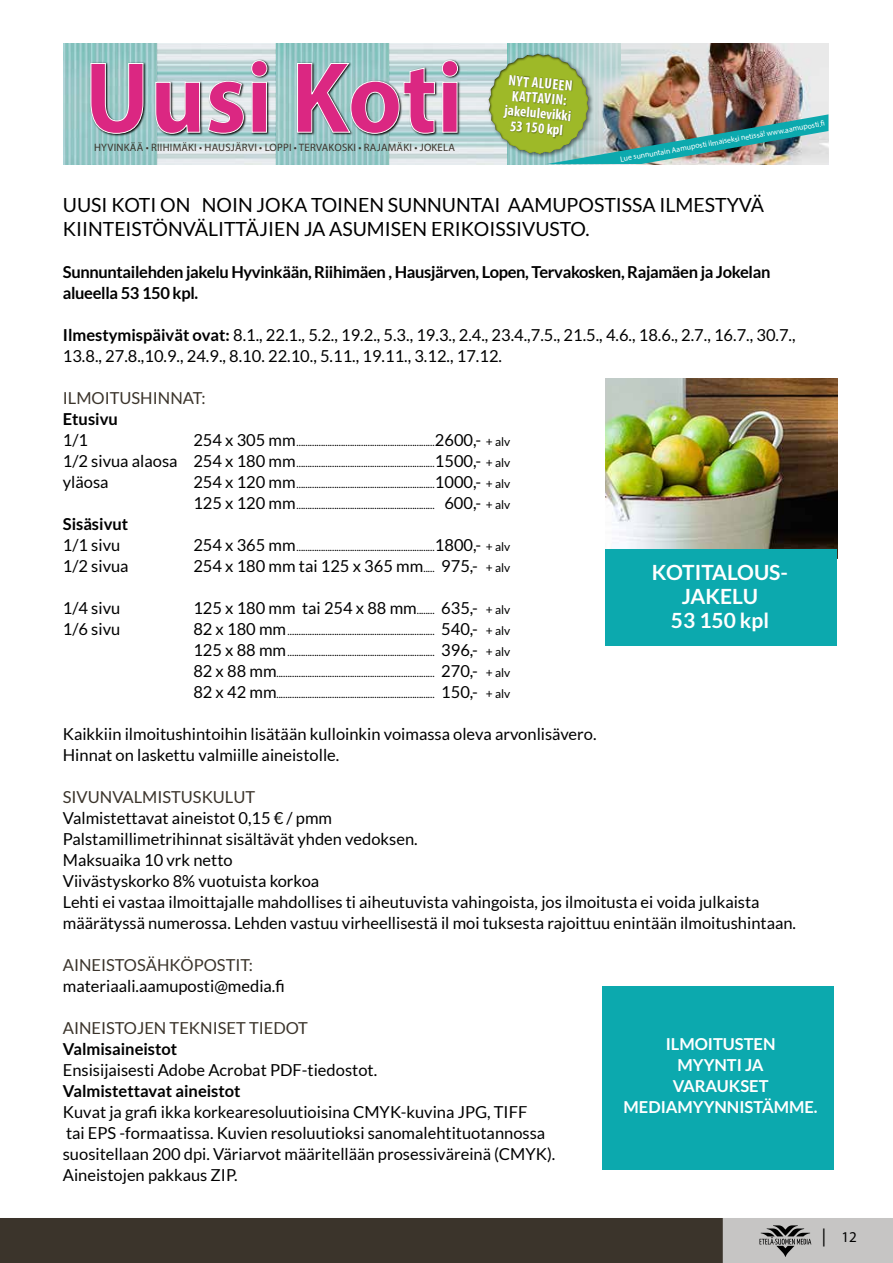
<style>
.page{position:relative;width:893px;height:1263px;background:#fff}
.page>*{position:absolute;margin:0;border:0;box-sizing:border-box;transform-origin:0 0}
.t1{font:700 21px/24px "Lato";color:#fff;text-align:center}
.t2{font:19.5px/24px "Lato";color:#000}
.t3{font:16.5px/21px "Lato";color:#000}
.t4{font:700 16.5px/21px "Lato";letter-spacing:-.02em;color:#000}
.t5{font:16.5px "Lato";color:#3b342b}
.t6{font:700 16.5px "Lato";color:#000}
.t7{font:700 16.5px/21px "Lato";color:#fff;text-align:center}
.t8{font:700 condensed 15px/15px "Myriad Pro";color:#fff;text-align:center}
.t9{font:15px "Myriad Pro";color:#000}
.t10{font:10.8px "Myriad Pro";letter-spacing:.02em;color:#3b342b}
.t11{font:10.5px/21px "Lato";color:#000;text-align:right}
.t12{font:7.8px "Myriad Pro";color:#fff}
.s1{font-weight:700}
.s2{font-size:16.5px}
.s3{font-size:12px}
.s4{font-size:10.5px}
.s5{font-size:18px}
</style>
<div class="page">
<hr style="left:892px;top:1217px;width:1px;height:45px;background:#3b342b">
<div style="left:0;top:1218px;width:723px;height:45px;background:#3b342b"></div>
<div style="left:723px;top:1218px;width:170px;height:45px;background:#c6c5c4"></div>
<svg style="left:759px;top:1225px;width:52px;height:32px"></svg>
<img style="left:64px;top:44px;width:488px;height:120px">
<img style="left:552px;top:44px;width:277px;height:120px">
<img style="left:481px;top:47px;width:347px;height:117px">
<div style="left:503px;top:75px;width:71px;height:64px;background:#000;opacity:.4"></div>
<svg style="left:90px;top:59px;width:371px;height:78px;background:#99bebe"></svg>
<svg style="left:90px;top:60px;width:368px;height:74px;background:#bf8aad"></svg>
<img style="left:605px;top:378px;width:232px;height:172px">
<div style="left:605px;top:550px;width:232px;height:96px;background:#0ca9ae"></div>
<div style="left:602px;top:986px;width:232px;height:183px;background:#0ca9ae"></div>
<p class="t8" style="left:508px;top:72px;width:68px;rotate:5deg">NYT ALUEEN<br>KATTAVIN: jakelulevikki<br>53 150 kpl</p>
<p class="t12" style="left:619px;top:154px;width:209px;rotate:-10deg">Lue sunnuntain Aamuposti ilmaiseksi netissä! www.aamuposti.fi</p>
<p class="t2" style="left:63px;top:193px;width:703px">UUSI KOTI ON NOIN JOKA TOINEN SUNNUNTAI AAMUPOSTISSA ILMESTYVÄ<br>KIINTEISTÖNVÄLITTÄJIEN JA ASUMISEN ERIKOISSIVUSTO.</p>
<p class="t4" style="left:63px;top:261px;width:709px">Sunnuntailehden jakelu Hyvinkään, Riihimäen , Hausjärven, Lopen, Tervakosken, Rajamäen ja Jokelan alueella 53 150 kpl.</p>
<p class="t3" style="left:63px;top:324px;width:734px"><span class="s1">Ilmestymispäivät ovat:</span> 8.1., 22.1., 5.2., 19.2., 5.3., 19.3., 2.4., 23.4.,7.5., 21.5., 4.6., 18.6., 2.7., 16.7., 30.7.,<br>13.8., 27.8.,10.9., 24.9., 8.10. 22.10., 5.11., 19.11., 3.12., 17.12.</p>
<p class="t5" style="left:63px;top:389px;width:144px">ILMOITUSHINNAT:</p>
<p class="t6" style="left:63px;top:409px;width:57px">Etusivu</p>
<p class="t3" style="left:63px;top:429px;width:27px">1/1</p>
<p class="t10" style="left:94px;top:141px;width:362px">HYVINKÄÄ • RIIHIMÄKI • HAUSJÄRVI • LOPPI • TERVAKOSKI • RAJAMÄKI • JOKELA</p>
<p class="t11" style="left:63px;top:431px;width:449px"><span class="s2">254 x 305 mm</span>..............................................................<span class="s2">2600,-</span> <span class="s3">+ alv<br></span><span class="s2">1/2 sivua alaosa 254 x 180 mm</span>..............................................................<span class="s2">1500,-</span> <span class="s3">+ alv</span></p>
<p class="t3" style="left:63px;top:471px;width:47px">yläosa</p>
<p class="t11" style="left:193px;top:473px;width:319px;text-align:left"><span class="s2">254 x 120 mm</span>..............................................................<span class="s2">1000,-</span> <span class="s3">+ alv<br></span><span class="s2">125 x 120 mm</span>.............................................................. <span class="s2">600,-</span> <span class="s3">+ alv</span></p>
<p class="t6" style="left:63px;top:514px;width:67px">Sisäsivut</p>
<p class="t3" style="left:63px;top:534px;width:59px">1/1 sivu</p>
<p class="t11" style="left:193px;top:536px;width:319px"><span class="s2">254 x 365 mm</span>..............................................................<span class="s2">1800,-</span> <span class="s3">+ alv</span></p>
<p class="t3" style="left:63px;top:555px;width:67px">1/2 sivua</p>
<p class="t3" style="left:193px;top:555px;width:319px">254 x 180 mm tai 125 x 365 mm<span class="s4">.....</span> 975,- <span class="s3">+ alv</span></p>
<p class="t3" style="left:63px;top:597px;width:59px">1/4 sivu</p>
<p class="t3" style="left:193px;top:597px;width:319px">125 x 180 mm tai 254 x 88 mm<span class="s4">........</span> 635,- <span class="s3">+ alv</span></p>
<p class="t3" style="left:63px;top:618px;width:59px">1/6 sivu</p>
<p class="t11" style="left:193px;top:620px;width:319px;text-align:justify"><span class="s2">82 x 180 mm</span>.................................................................. <span class="s2">540,-</span> <span class="s3">+ alv </span><span class="s2">125 x 88 mm</span>.................................................................. <span class="s2">396,-</span> <span class="s3">+ alv </span><span class="s2">82 x 88 mm</span>....................................................................... <span class="s2">270,-</span> <span class="s3">+ alv </span><span class="s2">82 x 42 mm</span>....................................................................... <span class="s2">150,-</span> <span class="s3">+ alv</span></p>
<p class="t3" style="left:63px;top:723px;width:535px">Kaikkiin ilmoitushintoihin lisätään kulloinkin voimassa oleva arvonlisävero.<br>Hinnat on laskettu valmiille aineistolle.</p>
<p class="t5" style="left:63px;top:788px;width:194px">SIVUNVALMISTUSKULUT</p>
<p class="t3" style="left:63px;top:807px;width:735px">Valmistettavat aineistot 0,15 € / pmm<br>Palstamillimetrihinnat sisältävät yhden vedoksen.<br>Maksuaika 10 vrk netto<br>Viivästyskorko 8% vuotuista korkoa<br>Lehti ei vastaa ilmoittajalle mahdollises ti aiheutuvista vahingoista, jos ilmoitusta ei voida julkaista määrätyssä numerossa. Lehden vastuu virheellisestä il moi tuksesta rajoittuu enintään ilmoitushintaan.</p>
<p class="t5" style="left:63px;top:956px;width:192px">AINEISTOSÄHKÖPOSTIT:</p>
<p class="t3" style="left:63px;top:975px;width:224px">materiaali.aamuposti@media.fi</p>
<p class="t5" style="left:63px;top:1019px;width:247px">AINEISTOJEN TEKNISET TIEDOT</p>
<p class="t6" style="left:63px;top:1039px;width:116px">Valmisaineistot</p>
<p class="t3" style="left:63px;top:1059px;width:316px">Ensisijaisesti Adobe Acrobat PDF-tiedostot.</p>
<p class="t6" style="left:63px;top:1081px;width:179px">Valmistettavat aineistot</p>
<p class="t3" style="left:63px;top:1101px;width:494px">Kuvat ja grafi ikka korkearesoluutioisina CMYK-kuvina JPG, TIFF<br>tai EPS -formaatissa. Kuvien resoluutioksi sanomalehtituotannossa suositellaan 200 dpi. Väriarvot määritellään prosessiväreinä (CMYK).<br>Aineistojen pakkaus ZIP.</p>
<p class="t1" style="left:652px;top:560px;width:138px">KOTITALOUS-<br>JAKELU<br>53 150 kpl</p>
<p class="t7" style="left:624px;top:1033px;width:196px">ILMOITUSTEN<br>MYYNTI JA<br>VARAUKSET<br>MEDIAMYYNNISTÄMME.</p>
<p class="t9" style="left:822px;top:1227px;width:36px"><span class="s5">|</span> 12</p>
</div>
